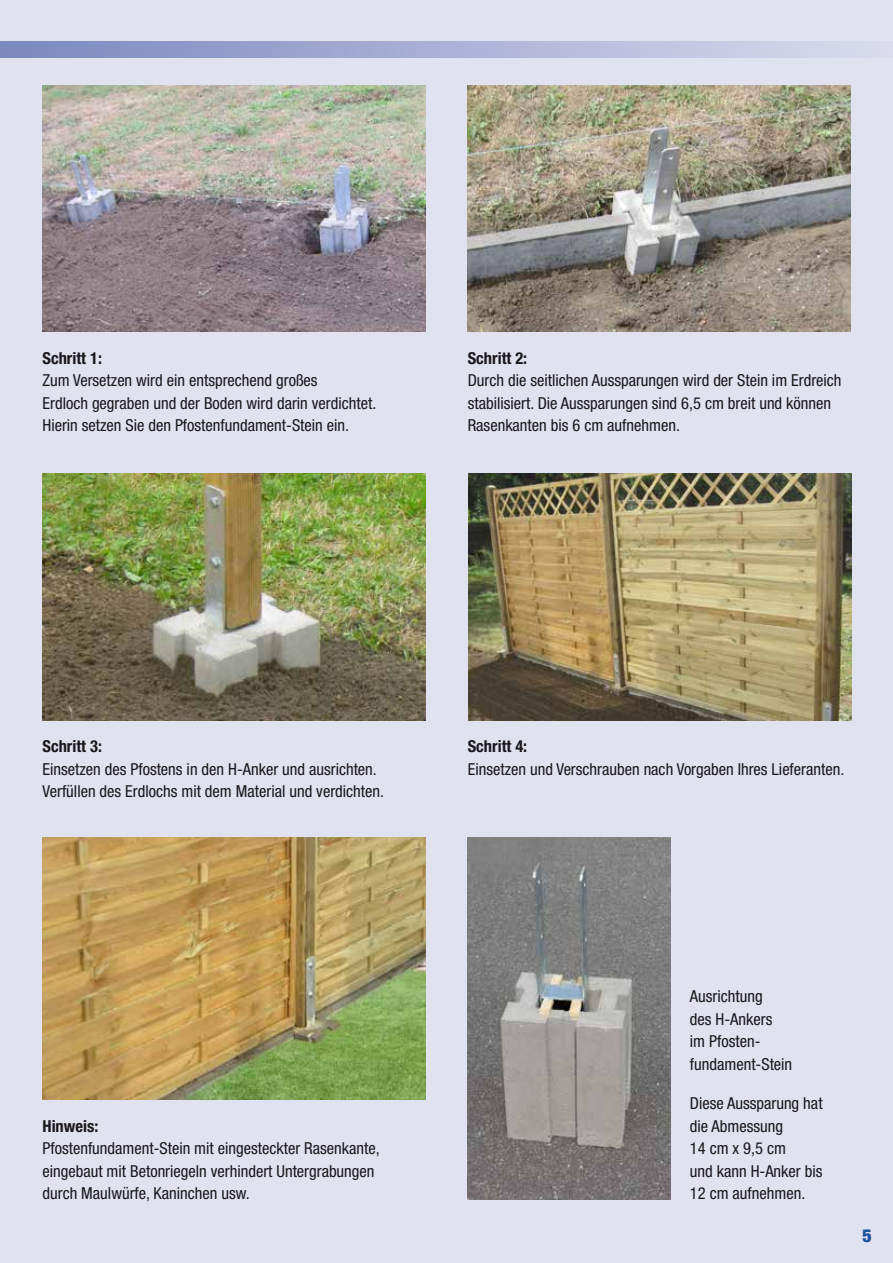
<style>
.page{position:relative;width:893px;height:1263px;background:#e1e2f0}
.page>*{position:absolute;margin:0;border:0;box-sizing:border-box;transform-origin:0 0}
.t1{font:900 condensed 18px "Helvetica Neue";color:#1e549e}
.t2{font:condensed 16.5px/22.5px "Helvetica Neue";color:#1a171c}
.t3{font:700 condensed 16.5px "Helvetica Neue";color:#1a171c}
</style>
<div class="page">
<div style="left:0;top:41px;width:893px;height:16px;background:linear-gradient(to right,#7b88bf,#dbdbee)"></div>
<img style="left:43px;top:85px;width:382px;height:247px">
<img style="left:468px;top:85px;width:382px;height:247px">
<img style="left:468px;top:837px;width:203px;height:362px">
<img style="left:468px;top:474px;width:383px;height:246px">
<img style="left:43px;top:474px;width:382px;height:246px">
<img style="left:43px;top:837px;width:382px;height:263px">
<p class="t3" style="left:43px;top:348px;width:61px">Schritt 1:</p>
<p class="t2" style="left:43px;top:369px;width:335px">Zum Versetzen wird ein entsprechend großes<br>Erdloch gegraben und der Boden wird darin verdichtet.<br>Hierin setzen Sie den Pfostenfundament-Stein ein.</p>
<p class="t3" style="left:468px;top:348px;width:61px">Schritt 2:</p>
<p class="t2" style="left:468px;top:369px;width:375px">Durch die seitlichen Aussparungen wird der Stein im Erdreich stabilisiert. Die Aussparungen sind 6,5 cm breit und können<br>Rasenkanten bis 6 cm aufnehmen.</p>
<p class="t3" style="left:43px;top:736px;width:61px">Schritt 3:</p>
<p class="t2" style="left:43px;top:757px;width:343px">Einsetzen des Pfostens in den H-Anker und ausrichten.<br>Verfüllen des Erdlochs mit dem Material und verdichten.</p>
<p class="t3" style="left:43px;top:1116px;width:57px">Hinweis:</p>
<p class="t2" style="left:43px;top:1137px;width:339px">Pfostenfundament-Stein mit eingesteckter Rasenkante, eingebaut mit Betonriegeln verhindert Untergrabungen durch Maulwürfe, Kaninchen usw.</p>
<p class="t3" style="left:468px;top:737px;width:61px">Schritt 4:</p>
<p class="t2" style="left:468px;top:758px;width:378px">Einsetzen und Verschrauben nach Vorgaben Ihres Lieferanten.</p>
<p class="t2" style="left:690px;top:985px;width:104px">Ausrichtung<br>des H-Ankers<br>im Pfosten&shy;fundament-Stein</p>
<p class="t2" style="left:690px;top:1092px;width:134px">Diese Aussparung hat die Abmessung<br>14 cm x 9,5 cm<br>und kann H-Anker bis<br>12 cm aufnehmen.</p>
<p class="t1" style="left:862px;top:1224px;width:11px">5</p>
</div>
